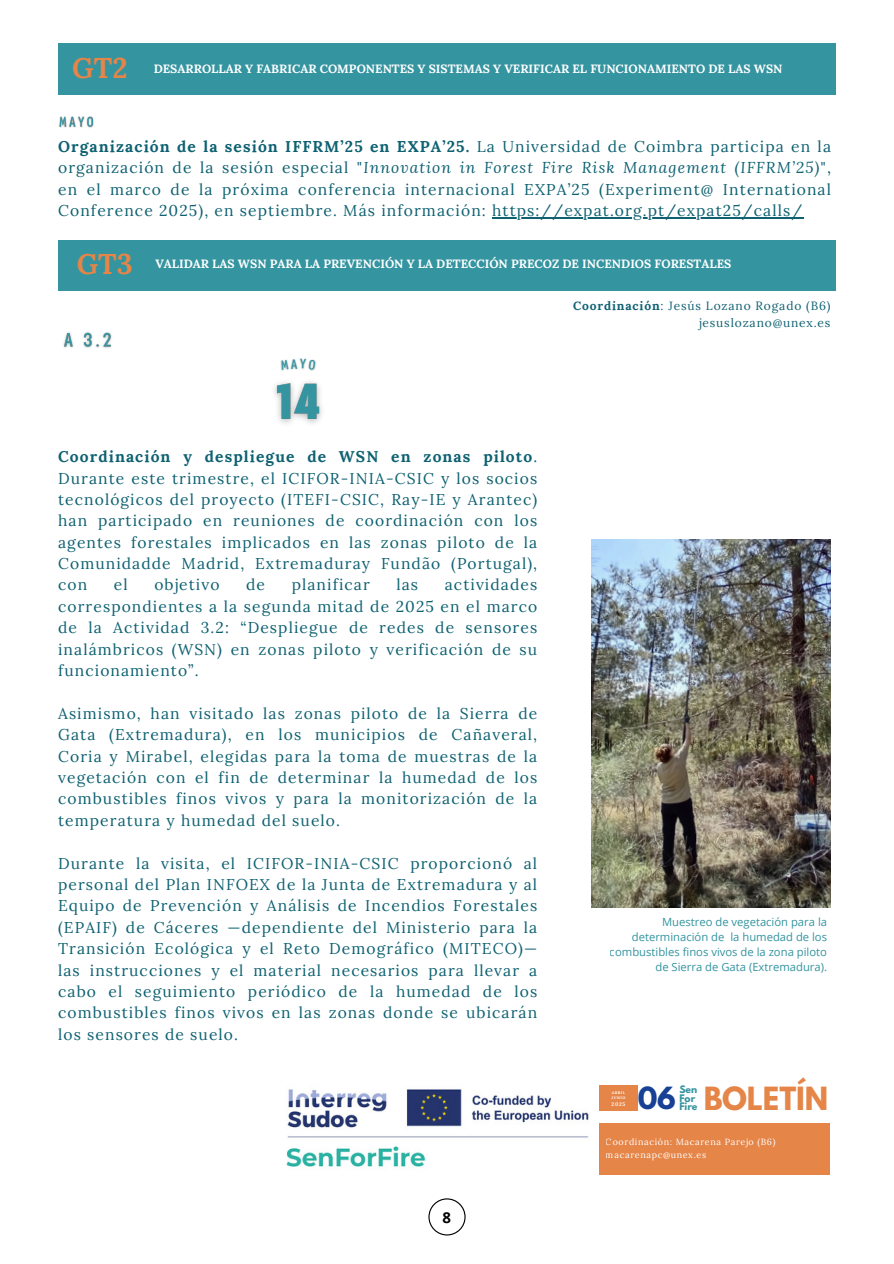
<style>
.page{position:relative;width:894px;height:1264px;background:#fff}
.page>*{position:absolute;margin:0;border:0;box-sizing:border-box;transform-origin:0 0}
.t1{font:700 28.5px "Lora";color:#e58548}
.t2{font:700 28.35px "League Spartan";color:#e58548}
.t3{font:700 27.15px "League Spartan";color:#184195}
.t4{font:15.6px/21.5px "Lora";letter-spacing:.07em;color:#0e6171;text-align:justify}
.t5{font:700 15px "Open Sans";color:#000}
.t6{font:700 12px "Lora";color:#fff}
.t7{font:12px/17px "Lora";letter-spacing:.07em;color:#0e6171;text-align:right}
.t8{font:11.25px/15px "Open Sans";color:#3494a0;text-align:right}
.t9{font:700 9.15px/8.4px "League Spartan";color:#3494a0}
.t10{font:9px/12.6px "Lora";letter-spacing:.07em;color:#fff}
.t11{font:700 5.1px "Lora";color:#fff}
.t12{font:700 3.75px/4.9px "Lora";letter-spacing:.14em;color:#fff}
.s1{font-weight:700}
.s2{font-style:italic}
</style>
<div class="page">
<svg style="left:428px;top:1198px;width:37px;height:37px"></svg>
<img style="left:286px;top:1089px;width:303px;height:78px">
<div style="left:599px;top:1122px;width:230px;height:52px;background:#e58548"></div>
<div style="left:599px;top:1085px;width:38px;height:25px;background:#e58548"></div>
<div style="left:58px;top:240px;width:777px;height:51px;background:#3494a0"></div>
<img style="left:274px;top:382px;width:48px;height:42px">
<img style="left:280px;top:361px;width:36px;height:10px">
<img style="left:63px;top:332px;width:49px;height:16px">
<img style="left:591px;top:539px;width:239px;height:368px">
<hr style="left:492px;top:217px;width:311px;height:1px;background:#0e6171">
<div style="left:58px;top:44px;width:777px;height:50px;background:#3494a0"></div>
<img style="left:59px;top:116px;width:35px;height:12px">
<svg style="left:281px;top:359px;width:34px;height:11px"></svg>
<h1 class="t1" style="left:72px;top:50px;width:57px">GT2</h1>
<p class="t6" style="left:154px;top:61px;width:630px">DESARROLLAR Y FABRICAR COMPONENTES Y SISTEMAS Y VERIFICAR EL FUNCIONAMIENTO DE LAS WSN</p>
<p class="t4" style="left:58px;top:135px;width:774px"><span class="s1">Organización de la sesión IFFRM’25 en EXPA’25.</span> La Universidad de Coimbra participa en la organización de la sesión especial "<span class="s2">Innovation in Forest Fire Risk Management (IFFRM’25)</span>", en el marco de la próxima conferencia internacional EXPA’25 (Experiment@ International Conference 2025), en septiembre. Más información: https://expat.org.pt/expat25/calls/</p>
<h1 class="t1" style="left:77px;top:246px;width:57px">GT3</h1>
<p class="t6" style="left:155px;top:256px;width:577px">VALIDAR LAS WSN PARA LA PREVENCIÓN Y LA DETECCIÓN PRECOZ DE INCENDIOS FORESTALES</p>
<p class="t6" style="left:125px;top:258px;width:577px">VALIDAR LAS WSN PARA LA PREVENCIÓN Y LA DETECCIÓN PRECOZ DE INCENDIOS FORESTALES</p>
<p class="t7" style="left:573px;top:297px;width:259px"><span class="s1">Coordinación</span>: Jesús Lozano Rogado (B6) jesuslozano@unex.es</p>
<p class="t4" style="left:58px;top:445px;width:480px"><span class="s1">Coordinación y despliegue de WSN en zonas piloto</span>.<br>Durante este trimestre, el ICIFOR-INIA-CSIC y los socios tecnológicos del proyecto (ITEFI-CSIC, Ray-IE y Arantec) han participado en reuniones de coordinación con los agentes forestales implicados en las zonas piloto de la Comunidadde Madrid, Extremaduray Fundão (Portugal), con</p>
<p class="t4" style="left:114px;top:574px;width:15px">el</p>
<p class="t4" style="left:154px;top:574px;width:67px">objetivo</p>
<p class="t4" style="left:246px;top:574px;width:20px">de</p>
<p class="t4" style="left:291px;top:574px;width:80px">planificar</p>
<p class="t4" style="left:396px;top:574px;width:23px">las</p>
<p class="t4" style="left:58px;top:574px;width:480px;text-indent:386px">actividades correspondientes a la segunda mitad de 2025 en el marco de la Actividad 3.2: “Despliegue de redes de sensores inalámbricos (WSN) en zonas piloto y verificación de su funcionamiento”.</p>
<p class="t4" style="left:58px;top:702px;width:480px">Asimismo, han visitado las zonas piloto de la Sierra de Gata (Extremadura), en los municipios de Cañaveral, Coria y Mirabel, elegidas para la toma de muestras de la vegetación con el fin de determinar la humedad de los combustibles finos vivos y para la monitorización de la temperatura y humedad del suelo.</p>
<p class="t4" style="left:58px;top:852px;width:480px">Durante la visita, el ICIFOR-INIA-CSIC proporcionó al personal del Plan INFOEX de la Junta de Extremadura y al Equipo de Prevención y Análisis de Incendios Forestales (EPAIF) de Cáceres —dependiente del Ministerio para la Transición Ecológica y el Reto Demográfico (MITECO)— las instrucciones y el material necesarios para llevar a cabo el seguimiento periódico de la humedad de los combustibles finos vivos en las zonas donde se ubicarán los sensores de suelo.</p>
<p class="t5" style="left:442px;top:1206px;width:10px">8</p>
<p class="t8" style="left:609px;top:914px;width:219px">Muestreo de vegetación para la determinación de la humedad de los combustibles finos vivos de la zona piloto de Sierra de Gata (Extremadura).</p>
<h2 class="t2" style="left:703px;top:1084px;width:127px">BOLETÍN</h2>
<p class="t9" style="left:679px;top:1086px;width:19px">Sen<br>For</p>
<h3 class="t3" style="left:637px;top:1084px;width:40px">06</h3>
<p class="t12" style="left:611px;top:1089px;width:15px">ABRIL<br>JUNIO</p>
<p class="t11" style="left:611px;top:1100px;width:15px">2025</p>
<p class="t9" style="left:679px;top:1103px;width:20px">Fire</p>
<p class="t10" style="left:605px;top:1135px;width:171px">Coordinación: Macarena Parejo (B6) macarenapc@unex.es</p>
</div>
